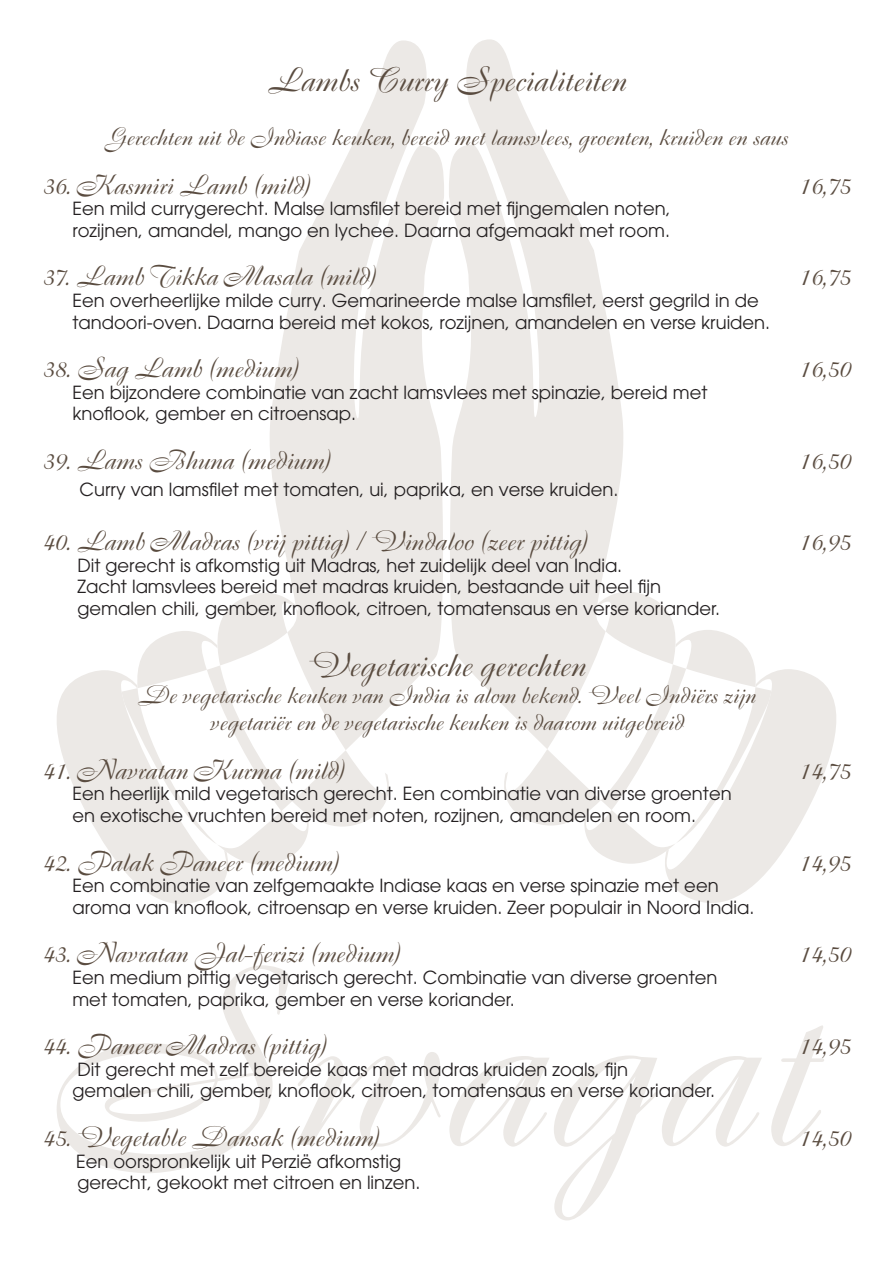
<style>
.page{position:relative;width:893px;height:1263px;background:#fff}
.page>*{position:absolute;margin:0;border:0;box-sizing:border-box;transform-origin:0 0}
.t1{font:33px "Boulevard";color:#5a4c40}
.t2{font:27px "Boulevard";color:#5a4c40}
.t3{font:24px/27px "Boulevard";color:#5a4c40;text-align:center}
.t4{font:18px/21.6px "Avant Garde";color:#231f20}
</style>
<div class="page">
<svg style="left:270px;top:40px;width:174px;height:658px;fill:#ece9e6"></svg>
<svg style="left:57px;top:593px;width:341px;height:311px"></svg>
<svg style="left:449px;top:39px;width:174px;height:658px;fill:#ece9e6"></svg>
<svg style="left:495px;top:592px;width:341px;height:311px"></svg>
<svg style="left:57px;top:965px;width:232px;height:208px"></svg>
<svg style="left:296px;top:1052px;width:145px;height:95px"></svg>
<svg style="left:449px;top:1055px;width:313px;height:165px"></svg>
<svg style="left:771px;top:1025px;width:53px;height:121px"></svg>
<h1 class="t1" style="left:267px;top:59px;width:360px">Lambs Curry Specialiteiten</h1>
<h3 class="t3" style="left:105px;top:124px;width:684px">Gerechten uit de Indiase keuken, bereid met lamsvlees, groenten, kruiden en saus</h3>
<h2 class="t2" style="left:43px;top:167px;width:270px">36. Kasmiri Lamb (mild)</h2>
<h2 class="t2" style="left:799px;top:167px;width:53px">16,75</h2>
<p class="t4" style="left:72px;top:198px;width:600px">Een mild currygerecht. Malse lamsfilet bereid met fijngemalen noten, rozijnen, amandel, mango en lychee. Daarna afgemaakt met room.</p>
<h2 class="t2" style="left:43px;top:259px;width:335px">37. Lamb Tikka Masala (mild)</h2>
<h2 class="t2" style="left:799px;top:259px;width:53px">16,75</h2>
<p class="t4" style="left:72px;top:290px;width:699px">Een overheerlijke milde curry. Gemarineerde malse lamsfilet, eerst gegrild in de tandoori-oven. Daarna bereid met kokos, rozijnen, amandelen en verse kruiden.</p>
<h2 class="t2" style="left:43px;top:351px;width:258px">38. Sag Lamb (medium)</h2>
<h2 class="t2" style="left:799px;top:351px;width:53px">16,50</h2>
<p class="t4" style="left:72px;top:381px;width:637px">Een bijzondere combinatie van zacht lamsvlees met spinazie, bereid met knoflook, gember en citroensap.</p>
<h2 class="t2" style="left:43px;top:442px;width:290px">39. Lams Bhuna (medium)</h2>
<h2 class="t2" style="left:799px;top:442px;width:53px">16,50</h2>
<p class="t4" style="left:80px;top:479px;width:540px">Curry van lamsfilet met tomaten, ui, paprika, en verse kruiden.</p>
<h2 class="t2" style="left:43px;top:523px;width:547px">40. Lamb Madras (vrij pittig) / Vindaloo (zeer pittig)</h2>
<h2 class="t2" style="left:799px;top:523px;width:53px">16,95</h2>
<p class="t4" style="left:77px;top:554px;width:644px">Dit gerecht is afkomstig uit Madras, het zuidelijk deel van India.<br>Zacht lamsvlees bereid met madras kruiden, bestaande uit heel fijn gemalen chili, gember, knoflook, citroen, tomatensaus en verse koriander.</p>
<h1 class="t1" style="left:308px;top:644px;width:279px">Vegetarische gerechten</h1>
<h3 class="t3" style="left:138px;top:682px;width:619px">De vegetarische keuken van India is alom bekend. Veel Indiërs zijn vegetariër en de vegetarische keuken is daarom uitgebreid</h3>
<h2 class="t2" style="left:43px;top:752px;width:304px">41. Navratan Kurma (mild)</h2>
<h2 class="t2" style="left:799px;top:752px;width:53px">14,75</h2>
<p class="t4" style="left:72px;top:783px;width:661px">Een heerlijk mild vegetarisch gerecht. Een combinatie van diverse groenten en exotische vruchten bereid met noten, rozijnen, amandelen en room.</p>
<h2 class="t2" style="left:43px;top:844px;width:298px">42. Palak Paneer (medium)</h2>
<h2 class="t2" style="left:799px;top:844px;width:53px">14,95</h2>
<p class="t4" style="left:72px;top:875px;width:684px">Een combinatie van zelfgemaakte Indiase kaas en verse spinazie met een aroma van knoflook, citroensap en verse kruiden. Zeer populair in Noord India.</p>
<h2 class="t2" style="left:43px;top:936px;width:360px">43. Navratan Jal-ferizi (medium)</h2>
<h2 class="t2" style="left:799px;top:936px;width:53px">14,50</h2>
<p class="t4" style="left:72px;top:966px;width:646px">Een medium pittig vegetarisch gerecht. Combinatie van diverse groenten met tomaten, paprika, gember en verse koriander.</p>
<h2 class="t2" style="left:43px;top:1027px;width:286px">44. Paneer Madras (pittig)</h2>
<h2 class="t2" style="left:799px;top:1027px;width:53px">14,95</h2>
<p class="t4" style="left:72px;top:1058px;width:644px">Dit gerecht met zelf bereide kaas met madras kruiden zoals, fijn<br>gemalen chili, gember, knoflook, citroen, tomatensaus en verse koriander.</p>
<h2 class="t2" style="left:43px;top:1119px;width:339px">45. Vegetable Dansak (medium)</h2>
<h2 class="t2" style="left:799px;top:1119px;width:53px">14,50</h2>
<p class="t4" style="left:76px;top:1150px;width:346px">Een oorspronkelijk uit Perzië afkomstig gerecht, gekookt met citroen en linzen.</p>
</div>
